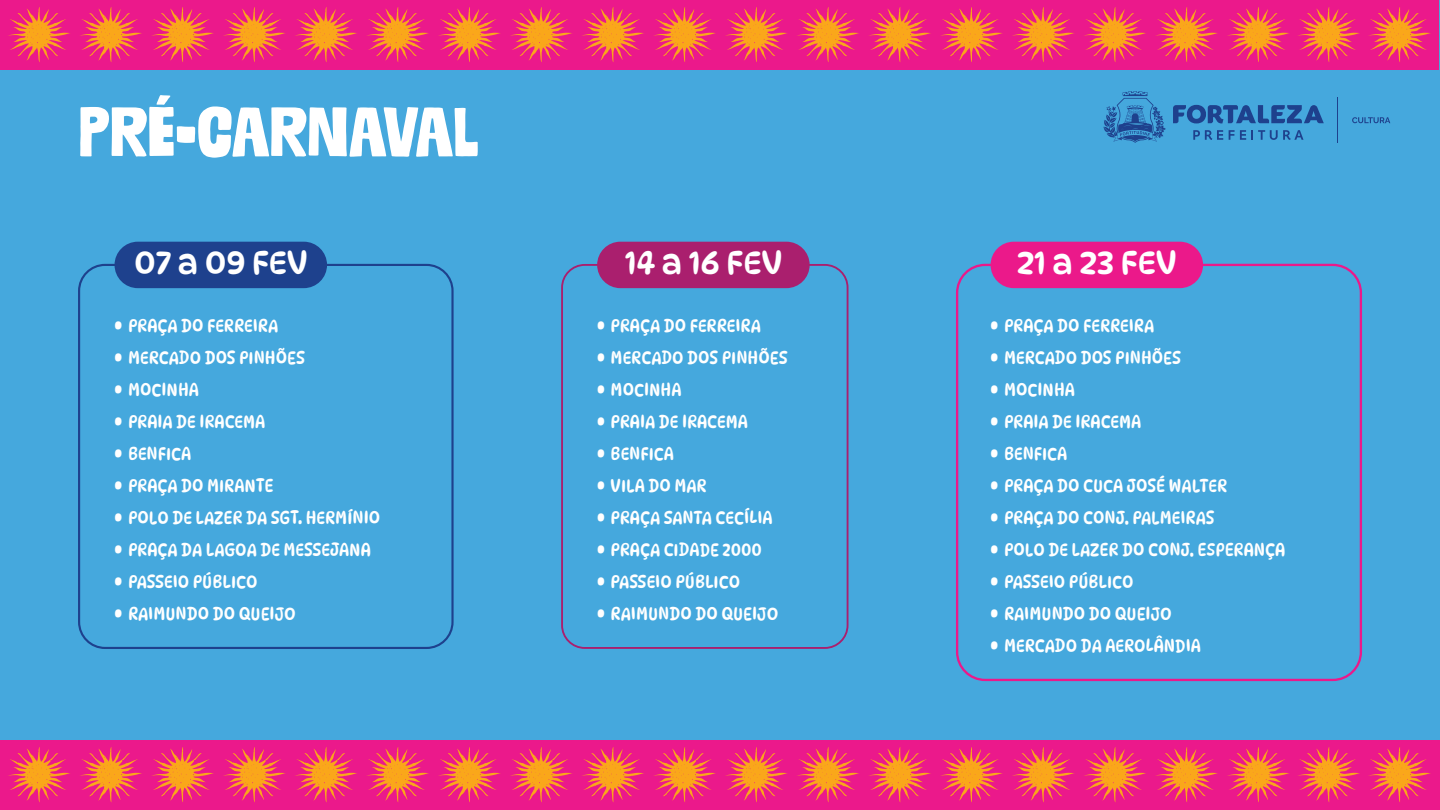
<style>
.page{position:relative;width:1440px;height:810px;background:#fff}
.page>*{position:absolute;margin:0;border:0;box-sizing:border-box;transform-origin:0 0}
.t1{font:900 66.9px "Mudstone Sans";color:#fff}
.t2{font:32.55px "Dyna Puff";color:#fff}
.t3{font:semi-condensed 18px "Dyna Puff";color:#fff}
</style>
<div class="page">
<div style="left:0;top:0;width:1439px;height:809px;background:#45a8dd"></div>
<div style="left:0;top:740px;width:1439px;height:69px;background:#eb198b"></div>
<svg style="left:8px;top:747px;width:62px;height:56px"></svg>
<svg style="left:80px;top:747px;width:62px;height:56px"></svg>
<svg style="left:152px;top:747px;width:62px;height:55px"></svg>
<svg style="left:223px;top:747px;width:63px;height:56px"></svg>
<svg style="left:295px;top:747px;width:62px;height:56px"></svg>
<svg style="left:367px;top:747px;width:62px;height:55px"></svg>
<svg style="left:438px;top:747px;width:63px;height:56px"></svg>
<svg style="left:510px;top:747px;width:62px;height:56px"></svg>
<svg style="left:582px;top:747px;width:62px;height:56px"></svg>
<svg style="left:654px;top:747px;width:62px;height:55px"></svg>
<svg style="left:725px;top:747px;width:63px;height:56px"></svg>
<svg style="left:797px;top:747px;width:62px;height:56px"></svg>
<svg style="left:869px;top:747px;width:62px;height:55px"></svg>
<svg style="left:940px;top:747px;width:63px;height:56px"></svg>
<svg style="left:1012px;top:747px;width:62px;height:56px"></svg>
<svg style="left:1084px;top:747px;width:62px;height:56px"></svg>
<svg style="left:1156px;top:747px;width:62px;height:55px"></svg>
<svg style="left:1227px;top:747px;width:63px;height:56px"></svg>
<svg style="left:1298px;top:747px;width:62px;height:55px"></svg>
<svg style="left:1368px;top:747px;width:63px;height:55px"></svg>
<div style="left:0;top:0;width:1439px;height:69px;background:#eb198b"></div>
<svg style="left:8px;top:7px;width:62px;height:55px"></svg>
<svg style="left:80px;top:7px;width:62px;height:55px"></svg>
<svg style="left:152px;top:7px;width:62px;height:55px"></svg>
<svg style="left:223px;top:7px;width:63px;height:55px"></svg>
<svg style="left:295px;top:7px;width:62px;height:55px"></svg>
<svg style="left:367px;top:7px;width:62px;height:55px"></svg>
<svg style="left:438px;top:7px;width:63px;height:55px"></svg>
<svg style="left:510px;top:7px;width:62px;height:55px"></svg>
<svg style="left:582px;top:7px;width:62px;height:55px"></svg>
<svg style="left:654px;top:7px;width:62px;height:55px"></svg>
<svg style="left:725px;top:7px;width:63px;height:55px"></svg>
<svg style="left:797px;top:7px;width:62px;height:55px"></svg>
<svg style="left:869px;top:7px;width:62px;height:55px"></svg>
<svg style="left:940px;top:7px;width:63px;height:55px"></svg>
<svg style="left:1012px;top:7px;width:62px;height:55px"></svg>
<svg style="left:1084px;top:7px;width:62px;height:55px"></svg>
<svg style="left:1156px;top:7px;width:62px;height:55px"></svg>
<svg style="left:1227px;top:7px;width:63px;height:55px"></svg>
<svg style="left:1298px;top:7px;width:62px;height:55px"></svg>
<svg style="left:1368px;top:7px;width:63px;height:55px"></svg>
<hr style="left:1337px;top:98px;width:1px;height:45px;background:#1e418d">
<svg style="left:1352px;top:117px;width:38px;height:6px"></svg>
<svg style="left:1173px;top:105px;width:151px;height:18px"></svg>
<svg style="left:1193px;top:130px;width:30px;height:10px"></svg>
<svg style="left:1229px;top:130px;width:17px;height:10px"></svg>
<svg style="left:1252px;top:130px;width:52px;height:10px"></svg>
<svg style="left:1103px;top:91px;width:63px;height:52px"></svg>
<div style="left:78px;top:264px;width:376px;height:385px;border:2px solid #1e418d;border-radius:26px"></div>
<div style="left:115px;top:242px;width:212px;height:46px;background:#1e418d;border-radius:23px"></div>
<div style="left:561px;top:264px;width:288px;height:385px;border:2px solid #aa1f6e;border-radius:23px"></div>
<div style="left:597px;top:242px;width:213px;height:46px;background:#aa1f6e;border-radius:23px"></div>
<div style="left:956px;top:264px;width:406px;height:417px;border:2px solid #eb198a;border-radius:28px"></div>
<div style="left:991px;top:242px;width:212px;height:46px;background:#eb198a;border-radius:23px"></div>
<h1 class="t1" style="left:79px;top:89px;width:402px">PRÉ-CARNAVAL</h1>
<h2 class="t2" style="left:134px;top:242px;width:175px">07 a 09 FEV</h2>
<p class="t3" style="left:115px;top:314px;width:165px">• PRAÇA DO FERREIRA</p>
<p class="t3" style="left:115px;top:346px;width:192px">• MERCADO DOS PINHÕES</p>
<p class="t3" style="left:115px;top:378px;width:86px">• MOCINHA</p>
<p class="t3" style="left:115px;top:410px;width:152px">• PRAIA DE IRACEMA</p>
<p class="t3" style="left:115px;top:442px;width:78px">• BENFICA</p>
<p class="t3" style="left:115px;top:474px;width:160px">• PRAÇA DO MIRANTE</p>
<p class="t3" style="left:115px;top:506px;width:267px">• POLO DE LAZER DA SGT. HERMÍNIO</p>
<p class="t3" style="left:115px;top:538px;width:258px">• PRAÇA DA LAGOA DE MESSEJANA</p>
<p class="t3" style="left:115px;top:570px;width:144px">• PASSEIO PÚBLICO</p>
<p class="t3" style="left:115px;top:602px;width:183px">• RAIMUNDO DO QUEIJO</p>
<h2 class="t2" style="left:625px;top:242px;width:159px">14 a 16 FEV</h2>
<p class="t3" style="left:597px;top:314px;width:165px">• PRAÇA DO FERREIRA</p>
<p class="t3" style="left:597px;top:346px;width:192px">• MERCADO DOS PINHÕES</p>
<p class="t3" style="left:597px;top:378px;width:86px">• MOCINHA</p>
<p class="t3" style="left:597px;top:410px;width:152px">• PRAIA DE IRACEMA</p>
<p class="t3" style="left:597px;top:442px;width:78px">• BENFICA</p>
<p class="t3" style="left:597px;top:474px;width:111px">• VILA DO MAR</p>
<p class="t3" style="left:597px;top:506px;width:177px">• PRAÇA SANTA CECÍLIA</p>
<p class="t3" style="left:597px;top:538px;width:166px">• PRAÇA CIDADE 2000</p>
<p class="t3" style="left:597px;top:570px;width:144px">• PASSEIO PÚBLICO</p>
<p class="t3" style="left:597px;top:602px;width:183px">• RAIMUNDO DO QUEIJO</p>
<h2 class="t2" style="left:1017px;top:242px;width:161px">21 a 23 FEV</h2>
<p class="t3" style="left:991px;top:314px;width:165px">• PRAÇA DO FERREIRA</p>
<p class="t3" style="left:991px;top:346px;width:192px">• MERCADO DOS PINHÕES</p>
<p class="t3" style="left:991px;top:378px;width:86px">• MOCINHA</p>
<p class="t3" style="left:991px;top:410px;width:152px">• PRAIA DE IRACEMA</p>
<p class="t3" style="left:991px;top:442px;width:78px">• BENFICA</p>
<p class="t3" style="left:991px;top:474px;width:238px">• PRAÇA DO CUCA JOSÉ WALTER</p>
<p class="t3" style="left:991px;top:506px;width:226px">• PRAÇA DO CONJ. PALMEIRAS</p>
<p class="t3" style="left:991px;top:538px;width:296px">• POLO DE LAZER DO CONJ. ESPERANÇA</p>
<p class="t3" style="left:991px;top:570px;width:144px">• PASSEIO PÚBLICO</p>
<p class="t3" style="left:991px;top:602px;width:183px">• RAIMUNDO DO QUEIJO</p>
<p class="t3" style="left:991px;top:634px;width:212px">• MERCADO DA AEROLÂNDIA</p>
</div>
